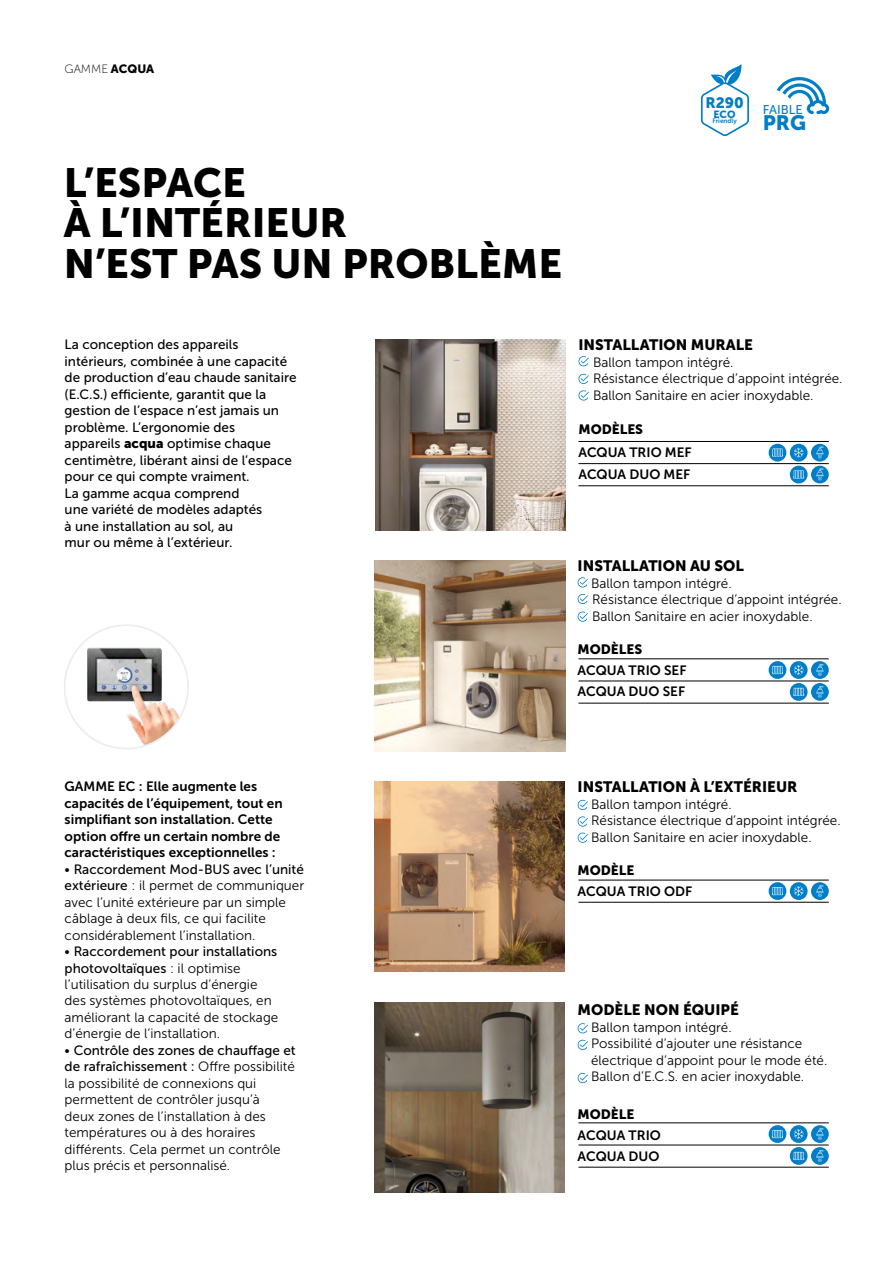
<style>
.page{position:relative;width:893px;height:1263px;background:#fff}
.page>*{position:absolute;margin:0;border:0;box-sizing:border-box;transform-origin:0 0}
.t1{font:40.5px/40.5px "Museo Sans 900";color:#000}
.t2{font:20.7px "Museo Sans 900";color:#007ec7}
.t3{font:15px "Museo Sans 900";color:#000}
.t4{font:15px "Museo Sans 900";color:#007ec7}
.t5{font:13.5px/16.5px "Museo Sans 300";color:#000}
.t6{font:13.5px/16.5px "Museo Sans 500";color:#000}
.t7{font:13.5px/16.5px "Museo Sans 700";color:#000}
.t8{font:13.5px "Museo Sans 900";color:#000}
.t9{font:12.75px "Museo Sans 500";color:#007ec7}
.t10{font:12px "Museo Sans 100";color:#000}
.t11{font:10.35px "Museo Sans 900";color:#007ec7}
.t12{font:6.45px "Museo Sans 700";color:#007ec7}
.s1{font-family:"Museo Sans 900"}
.s2{font-family:"Museo Sans 300"}
.s3{font-family:"Museo Sans 500"}
</style>
<div class="page">
<svg style="left:700px;top:64px;width:49px;height:72px"></svg>
<img style="left:375px;top:339px;width:191px;height:191px">
<svg style="left:578px;top:356px;width:11px;height:10px"></svg>
<svg style="left:578px;top:374px;width:11px;height:10px"></svg>
<svg style="left:578px;top:390px;width:11px;height:10px"></svg>
<div style="left:811px;top:444px;width:18px;height:17px;background:#007ec7;border-radius:50%"></div>
<svg style="left:816px;top:447px;width:7px;height:12px"></svg>
<div style="left:790px;top:444px;width:18px;height:17px;background:#007ec7;border-radius:50%"></div>
<svg style="left:794px;top:448px;width:10px;height:10px"></svg>
<div style="left:769px;top:444px;width:17px;height:17px;background:#007ec7;border-radius:50%"></div>
<svg style="left:772px;top:449px;width:11px;height:8px"></svg>
<div style="left:811px;top:466px;width:18px;height:17px;background:#007ec7;border-radius:50%"></div>
<svg style="left:816px;top:469px;width:7px;height:11px"></svg>
<div style="left:790px;top:466px;width:18px;height:17px;background:#007ec7;border-radius:50%"></div>
<svg style="left:793px;top:470px;width:11px;height:9px"></svg>
<hr style="left:578px;top:463px;width:251px;height:1px;background:#000">
<hr style="left:578px;top:485px;width:251px;height:1px;background:#000">
<hr style="left:578px;top:441px;width:251px;height:1px;background:#000">
<img style="left:374px;top:560px;width:192px;height:191px">
<svg style="left:811px;top:661px;width:18px;height:18px"></svg>
<svg style="left:816px;top:664px;width:7px;height:12px"></svg>
<svg style="left:811px;top:1125px;width:18px;height:18px"></svg>
<svg style="left:816px;top:1128px;width:7px;height:12px"></svg>
<div style="left:790px;top:661px;width:18px;height:18px;background:#007ec7;border-radius:50%"></div>
<svg style="left:794px;top:665px;width:10px;height:10px"></svg>
<div style="left:790px;top:1125px;width:18px;height:18px;background:#007ec7;border-radius:50%"></div>
<svg style="left:794px;top:1129px;width:10px;height:10px"></svg>
<svg style="left:769px;top:661px;width:17px;height:18px"></svg>
<svg style="left:772px;top:666px;width:11px;height:8px"></svg>
<div style="left:769px;top:1125px;width:17px;height:18px;background:#007ec7;border-radius:50%"></div>
<svg style="left:772px;top:1130px;width:11px;height:8px"></svg>
<svg style="left:811px;top:683px;width:18px;height:18px"></svg>
<svg style="left:816px;top:686px;width:7px;height:12px"></svg>
<svg style="left:790px;top:683px;width:18px;height:18px"></svg>
<svg style="left:793px;top:688px;width:11px;height:8px"></svg>
<svg style="left:811px;top:1147px;width:18px;height:18px"></svg>
<svg style="left:816px;top:1150px;width:7px;height:12px"></svg>
<svg style="left:790px;top:1147px;width:18px;height:18px"></svg>
<svg style="left:793px;top:1152px;width:11px;height:8px"></svg>
<svg style="left:578px;top:577px;width:10px;height:10px"></svg>
<svg style="left:578px;top:594px;width:10px;height:10px"></svg>
<svg style="left:578px;top:611px;width:10px;height:11px"></svg>
<hr style="left:578px;top:681px;width:251px;height:1px;background:#000">
<hr style="left:578px;top:703px;width:251px;height:1px;background:#000">
<hr style="left:578px;top:658px;width:251px;height:1px;background:#000">
<hr style="left:578px;top:1145px;width:251px;height:1px;background:#000">
<hr style="left:578px;top:1167px;width:251px;height:1px;background:#000">
<hr style="left:578px;top:1122px;width:251px;height:1px;background:#000">
<img style="left:375px;top:781px;width:190px;height:190px">
<svg style="left:578px;top:800px;width:10px;height:10px"></svg>
<svg style="left:578px;top:816px;width:10px;height:11px"></svg>
<svg style="left:578px;top:833px;width:10px;height:10px"></svg>
<svg style="left:811px;top:882px;width:18px;height:18px"></svg>
<svg style="left:816px;top:885px;width:7px;height:12px"></svg>
<div style="left:790px;top:882px;width:18px;height:18px;background:#007ec7;border-radius:50%"></div>
<svg style="left:794px;top:886px;width:10px;height:10px"></svg>
<div style="left:769px;top:882px;width:17px;height:18px;background:#007ec7;border-radius:50%"></div>
<svg style="left:772px;top:887px;width:11px;height:8px"></svg>
<hr style="left:578px;top:880px;width:251px;height:1px;background:#000">
<hr style="left:578px;top:902px;width:251px;height:1px;background:#000">
<img style="left:375px;top:1002px;width:190px;height:190px">
<svg style="left:578px;top:1023px;width:10px;height:10px"></svg>
<svg style="left:578px;top:1040px;width:10px;height:10px"></svg>
<svg style="left:578px;top:1073px;width:10px;height:10px"></svg>
<img style="left:76px;top:635px;width:110px;height:114px">
<svg style="left:777px;top:77px;width:52px;height:37px"></svg>
<p class="t10" style="left:65px;top:62px;width:91px">GAMME <span class="s1">ACQUA</span></p>
<h1 class="t1" style="left:64px;top:162px;width:500px">L’ESPACE<br>À L’INTÉRIEUR<br>N’EST PAS UN PROBLÈME</h1>
<p class="t4" style="left:705px;top:94px;width:40px">R290</p>
<p class="t12" style="left:712px;top:118px;width:26px">Friendly</p>
<p class="t11" style="left:713px;top:108px;width:24px">ECO</p>
<p class="t9" style="left:763px;top:102px;width:41px">FAIBLE</p>
<h2 class="t2" style="left:763px;top:111px;width:45px">PRG</h2>
<p class="t6" style="left:65px;top:336px;width:233px">La conception des appareils intérieurs, combinée à une capacité de production d’eau chaude sanitaire (E.C.S.) efficiente, garantit que la gestion de l’espace n’est jamais un problème. L’ergonomie des<br>appareils <span class="s1">acqua</span> optimise chaque centimètre, libérant ainsi de l’espace pour ce qui compte vraiment.<br>La gamme acqua comprend<br>une variété de modèles adaptés<br>à une installation au sol, au<br>mur ou même à l’extérieur.</p>
<p class="t3" style="left:578px;top:337px;width:176px">INSTALLATION MURALE</p>
<p class="t5" style="left:593px;top:354px;width:251px">Ballon tampon intégré.<br>Résistance électrique d’appoint intégrée.<br>Ballon Sanitaire en acier inoxydable.</p>
<p class="t8" style="left:578px;top:422px;width:66px">MODÈLES</p>
<p class="t7" style="left:578px;top:441px;width:115px;line-height:22.5px">ACQUA TRIO MEF<br>ACQUA DUO MEF</p>
<p class="t3" style="left:578px;top:557px;width:168px">INSTALLATION AU SOL</p>
<p class="t5" style="left:591px;top:575px;width:252px">Ballon tampon intégré.<br>Résistance électrique d’appoint intégrée.<br>Ballon Sanitaire en acier inoxydable.</p>
<p class="t8" style="left:578px;top:641px;width:66px">MODÈLES</p>
<p class="t7" style="left:578px;top:660px;width:110px;line-height:21px">ACQUA TRIO SEF<br>ACQUA DUO SEF</p>
<p class="t7" style="left:65px;top:778px;width:220px">GAMME EC : Elle augmente les capacités de l’équipement, tout en simplifiant son installation. Cette option offre un certain nombre de caractéristiques exceptionnelles :</p>
<p class="t6" style="left:65px;top:861px;width:241px"><span class="s2">•</span> Raccordement Mod-BUS avec l’unité</p>
<p class="t5" style="left:65px;top:877px;width:241px"><span class="s3">extérieure</span> : il permet de communiquer avec l’unité extérieure par un simple câblage à deux fils, ce qui facilite considérablement l’installation.</p>
<p class="t6" style="left:65px;top:943px;width:214px"><span class="s2">•</span> Raccordement pour installations photovoltaïques <span class="s2">: il optimise</span></p>
<p class="t5" style="left:65px;top:976px;width:215px">l’utilisation du surplus d’énergie des systèmes photovoltaïques, en améliorant la capacité de stockage d’énergie de l’installation.</p>
<p class="t6" style="left:65px;top:1042px;width:233px"><span class="s2">•</span> Contrôle des zones de chauffage et de rafraîchissement : <span class="s2">Offre possibilité</span></p>
<p class="t5" style="left:65px;top:1075px;width:218px">la possibilité de connexions qui permettent de contrôler jusqu’à deux zones de l’installation à des températures ou à des horaires différents. Cela permet un contrôle plus précis et personnalisé.</p>
<p class="t3" style="left:578px;top:778px;width:221px">INSTALLATION À L’EXTÉRIEUR</p>
<p class="t5" style="left:591px;top:796px;width:251px">Ballon tampon intégré.<br>Résistance électrique d’appoint intégrée.<br>Ballon Sanitaire en acier inoxydable.</p>
<p class="t8" style="left:578px;top:862px;width:58px">MODÈLE</p>
<p class="t7" style="left:578px;top:883px;width:116px">ACQUA TRIO ODF</p>
<p class="t3" style="left:578px;top:1001px;width:163px">MODÈLE NON ÉQUIPÉ</p>
<p class="t5" style="left:591px;top:1019px;width:238px">Ballon tampon intégré.<br>Possibilité d’ajouter une résistance électrique d’appoint pour le mode été.<br>Ballon d’E.C.S. en acier inoxydable.</p>
<p class="t8" style="left:578px;top:1106px;width:58px">MODÈLE</p>
<p class="t7" style="left:578px;top:1124px;width:85px;line-height:21px">ACQUA TRIO<br>ACQUA DUO</p>
</div>
